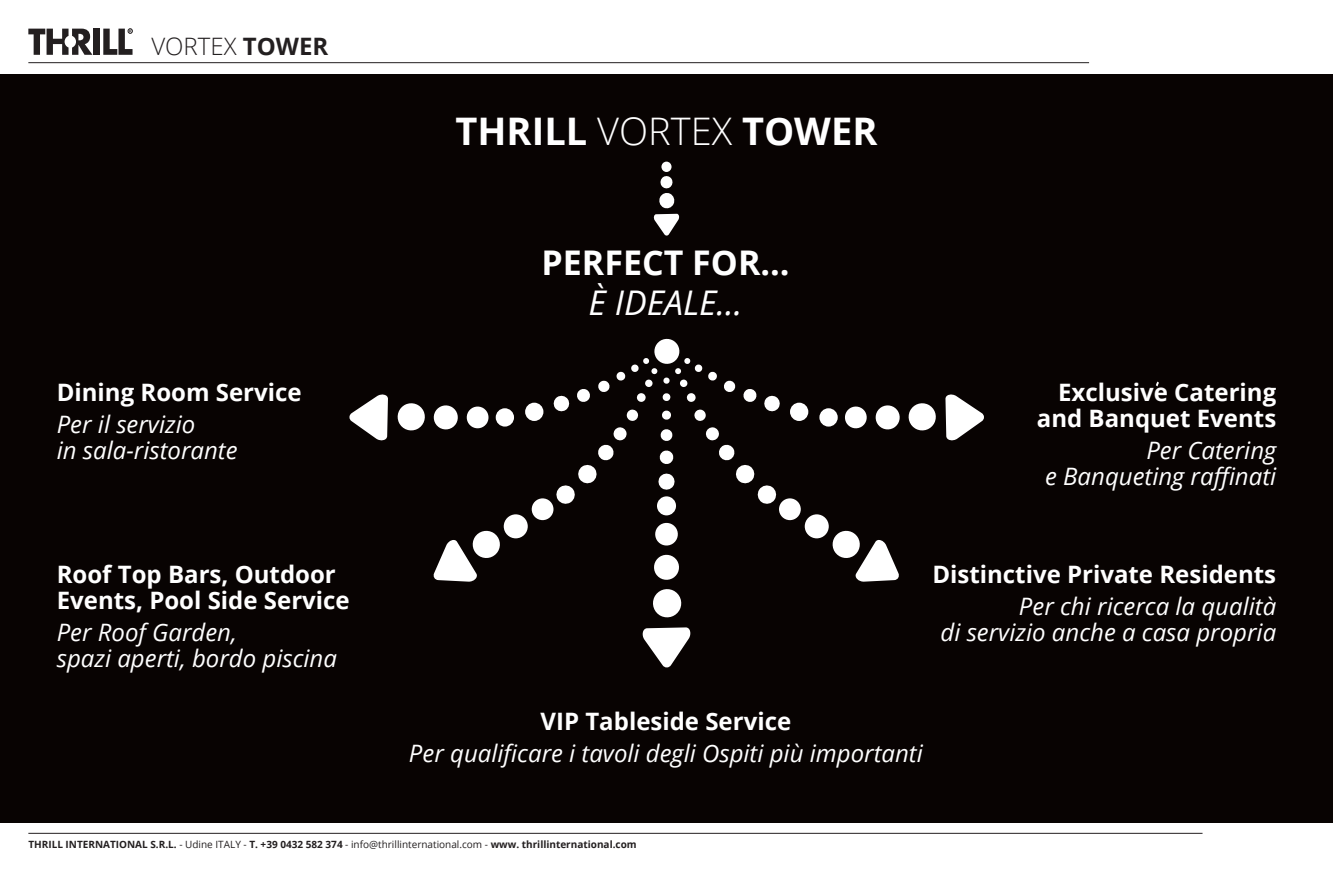
<style>
.page{position:relative;width:1333px;height:879px;background:#fff}
.page>*{position:absolute;margin:0;border:0;box-sizing:border-box;transform-origin:0 0}
.t1{font:700 38px "Open Sans";color:#fff}
.t2{font:700 34px "Open Sans";color:#fff}
.t3{font:italic 34px "Open Sans";color:#fff}
.t4{font:italic 24px "Open Sans";color:#fff}
.t5{font:700 24px/26px "Open Sans";color:#fff}
.t6{font:300 24px "Open Sans";color:#231f20}
.t7{font:700 10px "Open Sans";color:#231f20}
.s1{font-weight:700}
.s2{font-weight:300}
.s3{font-weight:400}
</style>
<div class="page">
<svg style="left:28px;top:29px;width:64px;height:26px"></svg>
<div style="left:93px;top:29px;width:7px;height:26px;background:#231f20"></div>
<svg style="left:103px;top:28px;width:30px;height:27px"></svg>
<hr style="left:28px;top:62px;width:1061px;height:1px;background:#231f20">
<hr style="left:28px;top:833px;width:1174px;height:1px;background:#231f20">
<div style="left:0;top:74px;width:1332px;height:748px;background:#080302"></div>
<div style="left:661px;top:162px;width:10px;height:10px;background:#fff;border-radius:50%"></div>
<svg style="left:653px;top:176px;width:27px;height:60px"></svg>
<svg style="left:655px;top:522px;width:23px;height:24px"></svg>
<div style="left:657px;top:496px;width:19px;height:19px;background:#fff;border-radius:50%"></div>
<svg style="left:658px;top:473px;width:17px;height:17px"></svg>
<svg style="left:659px;top:450px;width:15px;height:14px"></svg>
<svg style="left:642px;top:627px;width:49px;height:41px"></svg>
<svg style="left:653px;top:589px;width:29px;height:29px"></svg>
<svg style="left:660px;top:429px;width:13px;height:12px"></svg>
<svg style="left:662px;top:410px;width:9px;height:10px"></svg>
<svg style="left:654px;top:554px;width:25px;height:26px"></svg>
<svg style="left:662px;top:393px;width:9px;height:8px"></svg>
<div style="left:779px;top:498px;width:21px;height:22px;background:#fff;border-radius:50%"></div>
<svg style="left:705px;top:427px;width:14px;height:14px"></svg>
<svg style="left:832px;top:530px;width:67px;height:52px"></svg>
<div style="left:694px;top:409px;width:12px;height:12px;background:#fff;border-radius:50%"></div>
<svg style="left:686px;top:393px;width:10px;height:9px"></svg>
<div style="left:804px;top:514px;width:24px;height:24px;background:#fff;border-radius:50%"></div>
<svg style="left:679px;top:379px;width:8px;height:8px"></svg>
<svg style="left:719px;top:444px;width:58px;height:60px"></svg>
<div style="left:531px;top:498px;width:22px;height:22px;background:#fff;border-radius:50%"></div>
<svg style="left:613px;top:427px;width:14px;height:14px"></svg>
<svg style="left:433px;top:530px;width:67px;height:52px"></svg>
<svg style="left:626px;top:409px;width:12px;height:12px"></svg>
<svg style="left:636px;top:393px;width:10px;height:9px"></svg>
<div style="left:503px;top:514px;width:25px;height:24px;background:#fff;border-radius:50%"></div>
<div style="left:645px;top:379px;width:7px;height:8px;background:#fff;border-radius:50%"></div>
<svg style="left:556px;top:444px;width:58px;height:60px"></svg>
<svg style="left:466px;top:406px;width:23px;height:23px"></svg>
<div style="left:495px;top:408px;width:19px;height:19px;background:#fff;border-radius:50%"></div>
<svg style="left:553px;top:395px;width:17px;height:17px"></svg>
<svg style="left:577px;top:389px;width:13px;height:13px"></svg>
<svg style="left:349px;top:394px;width:39px;height:47px"></svg>
<svg style="left:397px;top:403px;width:28px;height:28px"></svg>
<svg style="left:598px;top:380px;width:12px;height:12px"></svg>
<svg style="left:433px;top:405px;width:25px;height:25px"></svg>
<div style="left:525px;top:402px;width:18px;height:19px;background:#fff;border-radius:50%"></div>
<svg style="left:845px;top:406px;width:22px;height:23px"></svg>
<div style="left:819px;top:408px;width:18px;height:19px;background:#fff;border-radius:50%"></div>
<svg style="left:764px;top:395px;width:16px;height:17px"></svg>
<svg style="left:743px;top:389px;width:14px;height:13px"></svg>
<svg style="left:945px;top:394px;width:39px;height:47px"></svg>
<svg style="left:724px;top:380px;width:12px;height:12px"></svg>
<svg style="left:875px;top:403px;width:61px;height:28px"></svg>
<div style="left:790px;top:402px;width:18px;height:19px;background:#fff;border-radius:50%"></div>
<svg style="left:616px;top:338px;width:101px;height:46px"></svg>
<p class="t6" style="left:151px;top:30px;width:178px">VORTEX <span class="s1">TOWER</span></p>
<p class="t1" style="left:455px;top:105px;width:423px">THRILL <span class="s2">VORTEX</span> TOWER</p>
<p class="t5" style="left:57px;top:379px;width:246px">Dining Room Service</p>
<p class="t4" style="left:57px;top:408px;width:140px">Per il servizio</p>
<p class="t4" style="left:57px;top:434px;width:182px">in sala-ristorante</p>
<p class="t2" style="left:541px;top:238px;width:249px">PERFECT FOR…</p>
<p class="t3" style="left:588px;top:279px;width:155px">È IDEALE...</p>
<p class="t5" style="left:1058px;top:379px;width:219px">Exclusive Catering</p>
<p class="t5" style="left:1036px;top:405px;width:241px">and Banquet Events</p>
<p class="t4" style="left:1146px;top:434px;width:131px">Per Catering</p>
<p class="t4" style="left:1045px;top:460px;width:232px">e Banqueting raffinati</p>
<p class="t5" style="left:57px;top:560px;width:294px">Roof Top Bars, Outdoor<br>Events, Pool Side Service</p>
<p class="t4" style="left:57px;top:615px;width:182px">Per Roof Garden,</p>
<p class="t4" style="left:57px;top:641px;width:282px">spazi aperti, bordo piscina</p>
<p class="t5" style="left:932px;top:560px;width:345px">Distinctive Private Residents</p>
<p class="t4" style="left:1018px;top:589px;width:259px">Per chi ricerca la qualità</p>
<p class="t4" style="left:940px;top:615px;width:337px">di servizio anche a casa propria</p>
<p class="t5" style="left:540px;top:708px;width:252px">VIP Tableside Service</p>
<p class="t4" style="left:409px;top:737px;width:515px">Per qualificare i tavoli degli Ospiti più importanti</p>
<p class="t7" style="left:28px;top:837px;width:610px">THRILL INTERNATIONAL S.R.L. <span class="s3">- Udine ITALY -</span> T. +39 0432 582 374 <span class="s3">- info@thrillinternational.com -</span> www. thrillinternational.com</p>
</div>
